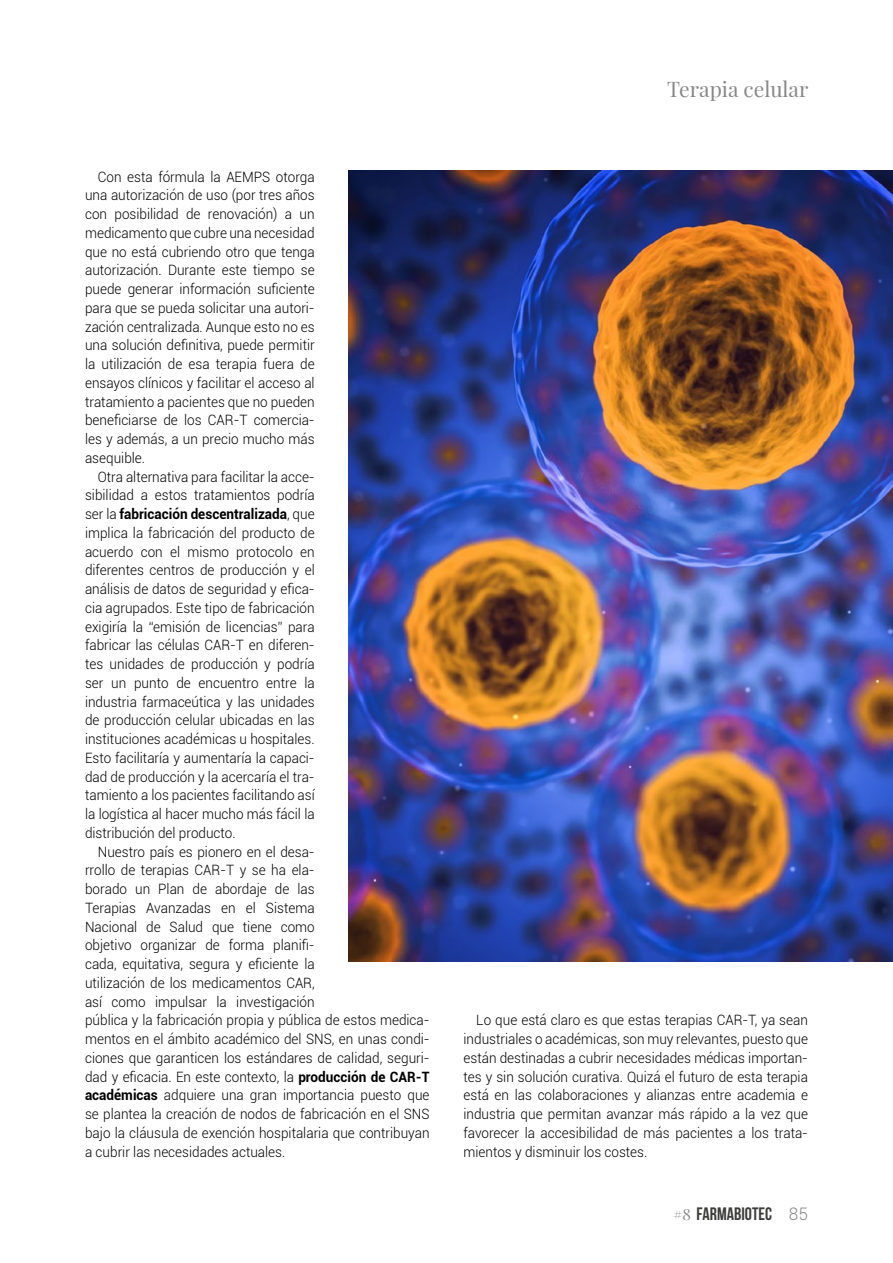
<style>
.page{position:relative;width:893px;height:1263px;background:#fff}
.page>*{position:absolute;margin:0;border:0;box-sizing:border-box;transform-origin:0 0}
.t1{font:21px "Playfair Display";color:#878787}
.t2{font:700 18px "Bebas Neue";color:#3c3c3b}
.t3{font:300 14.25px/18.8px "Roboto";color:#000;text-align:justify;scale:.95 1}
.s1{font-weight:700}
.s2{font-family:"Playfair Display";font-weight:400;font-size:15px;color:#878787}
.s3{font-family:"Roboto";font-weight:300;font-size:17.25px;color:#878787}
</style>
<div class="page">
<img style="left:349px;top:170px;width:544px;height:791px">
<p class="t3" style="left:85px;top:167px;width:243px;text-indent:13px">Con esta fórmula la AEMPS otorga una autorización de uso (por tres años con posibilidad de renovación) a un medicamento que cubre una necesidad que no está cubriendo otro que tenga autorización. Durante este tiempo se puede generar información suficiente para que se pueda solicitar una autori&shy;zación centralizada. Aunque esto no es una solución definitiva, puede permitir la utilización de esa terapia fuera de ensayos clínicos y facilitar el acceso al tratamiento a pacientes que no pueden beneficiarse de los CAR-T comercia&shy;les y además, a un precio mucho más asequible.</p>
<p class="t3" style="left:85px;top:467px;width:243px;text-indent:13px">Otra alternativa para facilitar la acce&shy;sibilidad a estos tratamientos podría ser la <span class="s1">fabricación descentralizada</span>, que implica la fabricación del producto de acuerdo con el mismo protocolo en diferentes centros de producción y el análisis de datos de seguridad y efica&shy;cia agrupados. Este tipo de fabricación exigiría la “emisión de licencias” para fabricar las células CAR-T en diferen&shy;tes unidades de producción y podría ser un punto de encuentro entre la industria farmaceútica y las unidades de producción celular ubicadas en las instituciones académicas u hospitales.<br>Esto facilitaría y aumentaría la capaci&shy;dad de producción y la acercaría el tra&shy;tamiento a los pacientes facilitando así la logística al hacer mucho más fácil la distribución del producto.</p>
<p class="t3" style="left:85px;top:842px;width:364px;text-align:left;text-indent:13px">Nuestro país es pionero en el desa-<br>rrollo de terapias CAR-T y se ha ela-<br>borado un Plan de abordaje de las<br>Terapias Avanzadas en el Sistema<br>Nacional de Salud que tiene como<br>objetivo organizar de forma planifi-<br>cada, equitativa, segura y eficiente la<br>utilización de los medicamentos CAR,<br>así como impulsar la investigación<br>pública y la fabricación propia y pública de estos medica&shy;mentos en el ámbito académico del SNS, en unas condi&shy;ciones que garanticen los estándares de calidad, seguri&shy;dad y eficacia. En este contexto, la <span class="s1">producción de CAR-T académicas</span> adquiere una gran importancia puesto que se plantea la creación de nodos de fabricación en el SNS bajo la cláusula de exención hospitalaria que contribuyan a cubrir las necesidades actuales.</p>
<h1 class="t1" style="left:667px;top:72px;width:143px">Terapia celular</h1>
<p class="t3" style="left:463px;top:1010px;width:364px;text-indent:13px">Lo que está claro es que estas terapias CAR-T, ya sean industriales o académicas, son muy relevantes, puesto que están destinadas a cubrir necesidades médicas importan&shy;tes y sin solución curativa. Quizá el futuro de esta terapia está en las colaboraciones y alianzas entre academia e industria que permitan avanzar más rápido a la vez que favorecer la accesibilidad de más pacientes a los trata&shy;mientos y disminuir los costes.</p>
<p class="t2" style="left:673px;top:1203px;width:136px"><span class="s2">#8</span> FARMABIOTEC <span class="s3">85</span></p>
</div>
